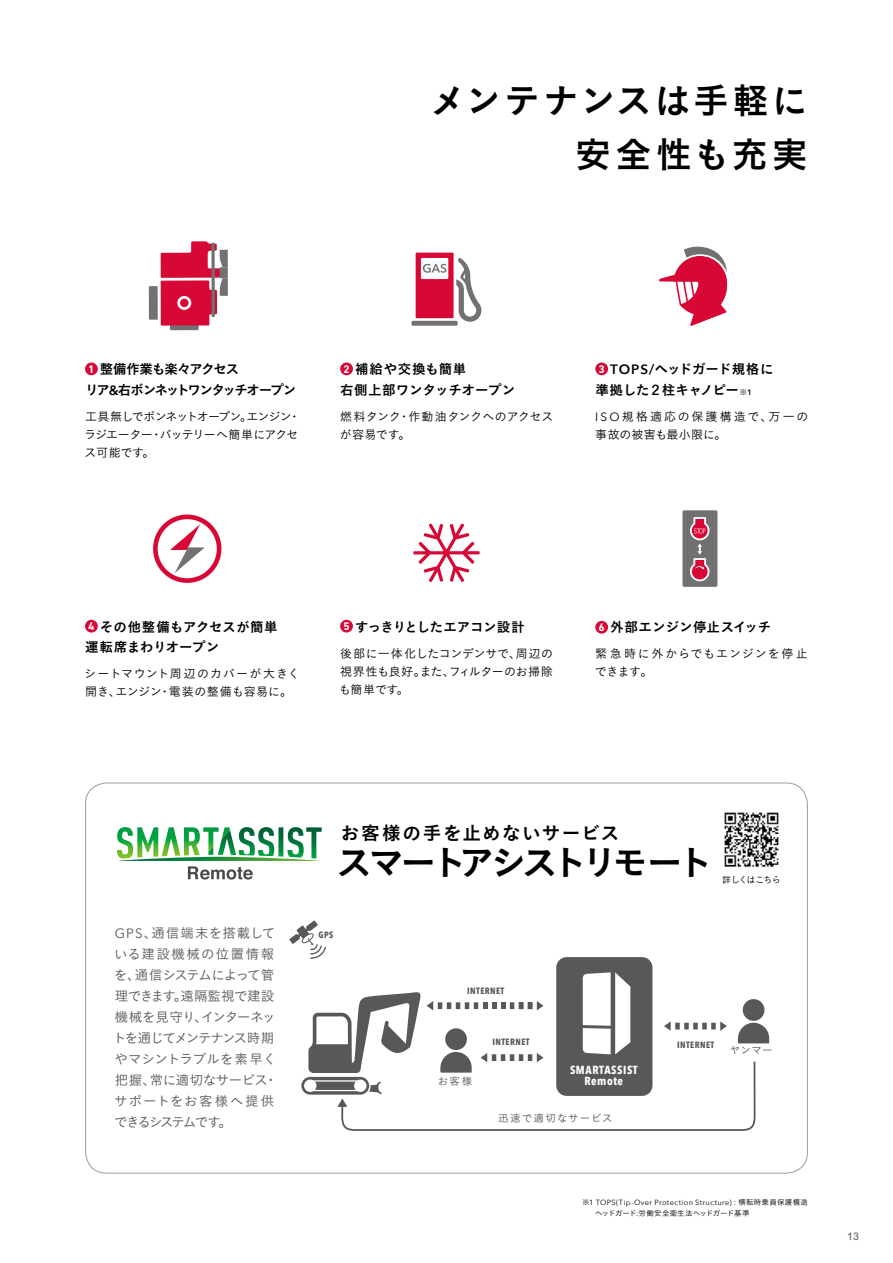
<style>
.page{position:relative;width:893px;height:1263px;background:#fff}
.page>*{position:absolute;margin:0;border:0;box-sizing:border-box;transform-origin:0 0}
.t1{font:36px/54px "Koburina Go Std W6";letter-spacing:.08em;color:#000;text-align:right}
.t2{font:36px "Koburina Go Std W6";letter-spacing:-.135em;color:#000}
.t3{font:18.75px "Koburina Go Std W6";letter-spacing:.06em;color:#000}
.t4{font:13.5px/21px "Koburina Go Std W3";letter-spacing:-.025em;color:#595757}
.t5{font:13.5px/20.2px "Koburina Go Std W6";letter-spacing:-.015em;color:#000}
.t6{font:13.5px/20.2px "Koburina Go Std W6";letter-spacing:.005em;color:#000}
.t7{font:13.5px/20.2px "Koburina Go Std W6";letter-spacing:-.105em;color:#000}
.t8{font:12px/18px "Koburina Go Std W3";letter-spacing:.01em;color:#000;text-align:justify}
.t9{font:12px/18px "Koburina Go Std W3";letter-spacing:.04em;color:#000}
.t10{font:12px/18px "Koburina Go Std W3";letter-spacing:.135em;color:#000}
.t11{font:12px/18px "Koburina Go Std W3";letter-spacing:.08em;color:#000}
.t12{font:700 11.55px "Avenir Next Condensed";letter-spacing:.05em;color:#fff}
.t13{font:700 11.25px "DIN Next LT Pro";color:#fff}
.t14{font:10.5px "Koburina Go Std W3 90 msp RKSJ H";letter-spacing:.1em;color:#595757}
.t15{font:10.5px "Arial";color:#595757}
.t16{font:700 9px "Avenir Next Condensed";letter-spacing:.05em;color:#595757}
.t17{font:9px "Koburina Go Std W3";letter-spacing:-.08em;color:#000}
.t18{font:7.5px "Avenir Next";letter-spacing:.045em;color:#000}
.t19{font:7.5px "Koburina Go Std W3";letter-spacing:-.035em;color:#000}
.s1{font-family:"Avenir Next";font-weight:600}
.s2{font-size:7.8px}
.s3{font-family:"Avenir Next";font-weight:600;font-size:7.8px}
.s4{font-family:"Avenir Next"}
.s5{font-family:"Koburina Go Std W3"}
</style>
<div class="page">
<div style="left:85px;top:362px;width:13px;height:13px;background:#d70835;border-radius:50%"></div>
<div style="left:85px;top:620px;width:13px;height:12px;background:#d70835;border-radius:50%"></div>
<svg style="left:149px;top:241px;width:79px;height:89px"></svg>
<svg style="left:177px;top:296px;width:14px;height:14px"></svg>
<div style="left:180px;top:299px;width:9px;height:8px;background:#d70835;border-radius:50%"></div>
<div style="left:682px;top:510px;width:35px;height:77px;background:#727171;border-radius:2px"></div>
<svg style="left:690px;top:517px;width:19px;height:64px"></svg>
<svg style="left:153px;top:514px;width:68px;height:69px"></svg>
<svg style="left:659px;top:247px;width:69px;height:79px"></svg>
<svg style="left:117px;top:827px;width:205px;height:52px"></svg>
<div style="left:556px;top:957px;width:96px;height:139px;background:#595757;border-radius:10px"></div>
<svg style="left:289px;top:921px;width:37px;height:38px"></svg>
<svg style="left:301px;top:1077px;width:68px;height:17px"></svg>
<svg style="left:304px;top:972px;width:465px;height:159px"></svg>
<img style="left:724px;top:812px;width:55px;height:55px">
<div style="left:340px;top:362px;width:13px;height:13px;background:#d70835;border-radius:50%"></div>
<div style="left:595px;top:362px;width:13px;height:13px;background:#d70835;border-radius:50%"></div>
<div style="left:412px;top:321px;width:46px;height:5px;background:#727171"></div>
<svg style="left:416px;top:253px;width:65px;height:69px"></svg>
<div style="left:595px;top:621px;width:13px;height:13px;background:#d70835;border-radius:50%"></div>
<div style="left:340px;top:620px;width:13px;height:12px;background:#d70835;border-radius:50%"></div>
<svg style="left:413px;top:524px;width:67px;height:58px"></svg>
<h1 class="t1" style="left:430px;top:74px;width:379px">メンテナンスは手軽に安全性も充実</h1>
<p class="t7" style="left:85px;top:360px;width:213px;text-indent:15px">整備作業も楽々アクセス<br>リア<span class="s1">&amp;</span>右ボンネットワンタッチオープン</p>
<p class="t8" style="left:84px;top:407px;width:216px">工具無しでボンネットオープン。エンジン･ラジエーター･バッテリーへ簡単にアクセス可能です。</p>
<p class="t13" style="left:88px;top:363px;width:8px">1</p>
<p class="t5" style="left:595px;top:360px;width:180px;text-indent:15px"><span class="s1">TOPS/</span>ヘッドガード規格に準拠した２柱キャノピー<span class="s2">※</span><span class="s3">1</span></p>
<p class="t10" style="left:595px;top:407px;width:215px"><span class="s4">ISO</span>規格適応の保護構造で、万一の事故の被害も最小限に。</p>
<p class="t6" style="left:340px;top:360px;width:177px;text-indent:15px">補給や交換も簡単<br>右側上部ワンタッチオープン</p>
<p class="t8" style="left:340px;top:407px;width:215px">燃料タンク･作動油タンクへのアクセスが容易です。</p>
<p class="t13" style="left:343px;top:363px;width:8px">2</p>
<p class="t13" style="left:599px;top:363px;width:8px">3</p>
<p class="t6" style="left:85px;top:617px;width:194px;text-indent:15px">その他整備もアクセスが簡単運転席まわりオープン</p>
<p class="t9" style="left:84px;top:665px;width:217px">シートマウント周辺のカバーが大きく開き、エンジン･電装の整備も容易に。</p>
<p class="t13" style="left:88px;top:620px;width:8px">4</p>
<p class="t5" style="left:610px;top:617px;width:163px">外部エンジン停止スイッチ</p>
<p class="t11" style="left:595px;top:644px;width:215px">緊急時に外からでもエンジンを停止できます。</p>
<p class="t5" style="left:355px;top:617px;width:171px">すっきりとしたエアコン設計</p>
<p class="t13" style="left:599px;top:621px;width:8px">6</p>
<p class="t8" style="left:339px;top:644px;width:215px">後部に一体化したコンデンサで、周辺の視界性も良好。また、フィルターのお掃除も簡単です。</p>
<p class="t13" style="left:343px;top:620px;width:8px">5</p>
<p class="t4" style="left:113px;top:922px;width:165px"><span class="s4">GPS</span>、通信端末を搭載している建設機械の位置情報を、通信システムによって管理できます。遠隔監視で建設機械を見守り、インターネットを通じてメンテナンス時期やマシントラブルを素早く把握、常に適切なサービス･サポートをお客様へ提供できるシステムです。</p>
<h2 class="t3" style="left:341px;top:818px;width:281px">お客様の手を止めないサービス</h2>
<h1 class="t2" style="left:336px;top:835px;width:378px">スマートアシストリモート</h1>
<p class="t17" style="left:722px;top:873px;width:60px">詳しくはこちら</p>
<p class="t16" style="left:319px;top:929px;width:16px">GPS</p>
<p class="t16" style="left:467px;top:985px;width:39px">INTERNET</p>
<p class="t16" style="left:492px;top:1037px;width:39px">INTERNET</p>
<p class="t16" style="left:677px;top:1039px;width:39px">INTERNET</p>
<p class="t12" style="left:570px;top:1063px;width:69px">SMARTASSIST</p>
<p class="t14" style="left:438px;top:1073px;width:36px">お客様</p>
<p class="t12" style="left:584px;top:1073px;width:40px">Remote</p>
<p class="t14" style="left:498px;top:1110px;width:116px">迅速で適切なサービス</p>
<p class="t14" style="left:730px;top:1042px;width:44px">ヤンマー</p>
<p class="t18" style="left:582px;top:1197px;width:227px"><span class="s5">※</span>1 TOPS(Tip-Over Protection Structure) : <span class="s5">横転時乗員保護構造</span></p>
<p class="t19" style="left:595px;top:1208px;width:156px">ヘッドガード<span class="s4">:</span>労働安全衛生法ヘッドガード基準</p>
<p class="t15" style="left:847px;top:1230px;width:13px">13</p>
</div>
